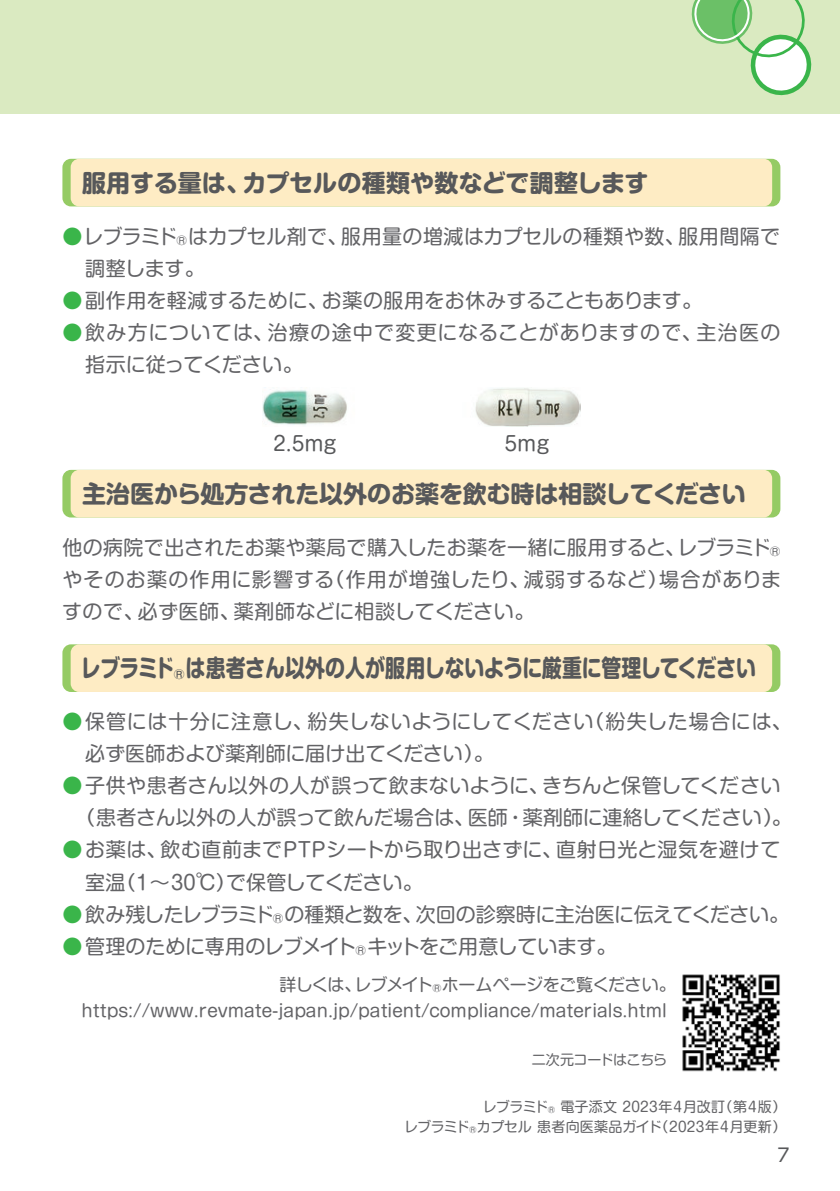
<style>
.page{position:relative;width:840px;height:1191px;background:#fff}
.page>*{position:absolute;margin:0;border:0;box-sizing:border-box;transform-origin:0 0}
.t1{font:700 24px "Shin M Go Pr 6";letter-spacing:-.005em;color:#57585a}
.t2{font:700 24px "Shin M Go Pr 6";letter-spacing:-.005em;color:#57585a;scale:.83 1}
.t3{font:20px/32px "Shin M Go Pr 6";letter-spacing:.01em;color:#636366}
.t4{font:20px/32px "Shin M Go Pr 6";letter-spacing:.035em;color:#636366}
.t5{font:20px "Shin M Go Pr 6";letter-spacing:-.03em;color:#636366}
.t6{font:20px "Shin M Go Pr 6";letter-spacing:-.02em;color:#636366}
.t7{font:20px "Shin M Go Pro";letter-spacing:.01em;color:#57585a}
.t8{font:18.4px "UD Shin Go Pr 6";color:#57585a}
.t9{font:17px/26px "Shin M Go Pr 6";color:#636366}
.t10{font:14px/20px "Shin M Go Pr 6";letter-spacing:.015em;color:#636366;text-align:right}
.t11{font:14px "Shin M Go Pr 6";letter-spacing:-.03em;color:#636366}
.s1{color:#3ab54a}
.s2{font-size:11.6px}
.s3{font-size:10px}
.s4{font-size:8.2px}
</style>
<div class="page">
<div style="left:0;top:0;width:839px;height:113px;background:#daeac1"></div>
<svg style="left:691px;top:0;width:121px;height:96px"></svg>
<svg style="left:62px;top:159px;width:718px;height:47px"></svg>
<svg style="left:62px;top:470px;width:718px;height:47px"></svg>
<svg style="left:62px;top:644px;width:718px;height:48px"></svg>
<div style="left:71px;top:159px;width:700px;height:47px;background:#feecc4;border-radius:9px"></div>
<div style="left:71px;top:470px;width:700px;height:47px;background:#feecc4;border-radius:9px"></div>
<div style="left:71px;top:644px;width:700px;height:48px;background:#feecc4;border-radius:9px"></div>
<img style="left:682px;top:974px;width:98px;height:98px">
<img style="left:262px;top:387px;width:318px;height:40px">
<p class="t1" style="left:82px;top:162px;width:567px">服用する量は、カプセルの種類や数などで調整します</p>
<p class="t3" style="left:85px;top:219px;width:696px;text-indent:-23px"><span class="s1">●</span>レブラミド<span class="s2">®</span>はカプセル剤で、服用量の増減はカプセルの種類や数、服用間隔で調整します。</p>
<p class="t3" style="left:62px;top:283px;width:641px"><span class="s1">●</span>副作用を軽減するために、お薬の服用をお休みすることもあります。</p>
<p class="t4" style="left:85px;top:315px;width:696px;text-indent:-23px"><span class="s1">●</span>飲み方については、治療の途中で変更になることがありますので、主治医の指示に従ってください。</p>
<p class="t7" style="left:273px;top:427px;width:65px">2.5mg</p>
<p class="t7" style="left:504px;top:427px;width:46px">5mg</p>
<p class="t1" style="left:82px;top:473px;width:665px">主治医から処方された以外のお薬を飲む時は相談してください</p>
<p class="t3" style="left:62px;top:530px;width:720px;text-align:justify">他の病院で出されたお薬や薬局で購入したお薬を一緒に服用すると、レブラミド<span class="s2">®</span>やそのお薬の作用に影響する（作用が増強したり、減弱するなど）場合がありますので、必ず医師、薬剤師などに相談してください。</p>
<p class="t2" style="left:81px;top:647px;width:814px">レブラミド<sub>®</sub>は患者さん以外の人が服用しないように厳重に管理してください</p>
<p class="t3" style="left:85px;top:705px;width:708px;text-indent:-23px"><span class="s1">●</span>保管には十分に注意し、紛失しないようにしてください（紛失した場合には、必ず医師および薬剤師に届け出てください）。</p>
<p class="t3" style="left:75px;top:769px;width:718px;text-indent:-12px"><span class="s1">●</span>子供や患者さん以外の人が誤って飲まないように、きちんと保管してください（患者さん以外の人が誤って飲んだ場合は、医師・薬剤師に連絡してください）。</p>
<p class="t3" style="left:85px;top:833px;width:696px;text-indent:-23px"><span class="s1">●</span>お薬は、飲む直前までPTPシートから取り出さずに、直射日光と湿気を避けて室温（1～30℃）で保管してください。</p>
<p class="t5" style="left:62px;top:897px;width:727px"><span class="s1">●</span> 飲み残したレブラミド<span class="s2">®</span>の種類と数を、次回の診察時に主治医に伝えてください。</p>
<p class="t6" style="left:62px;top:929px;width:555px"><span class="s1">●</span>管理のために専用のレブメイト<span class="s2">®</span>キットをご用意しています。</p>
<p class="t9" style="left:82px;top:971px;width:595px;text-indent:198px">詳しくは、レブメイト<span class="s3">®</span>ホームページをご覧ください。https://www.revmate-japan.jp/patient/compliance/materials.html</p>
<p class="t11" style="left:531px;top:1048px;width:137px">二次元コードはこちら</p>
<p class="t10" style="left:404px;top:1096px;width:384px">レブラミド<span class="s4">®</span> 電子添文 2023年4月改訂（第4版）<br>レブラミド<span class="s4">®</span>カプセル患者向医薬品ガイド（2023年4月更新）</p>
<p class="t8" style="left:777px;top:1140px;width:14px">7</p>
</div>
